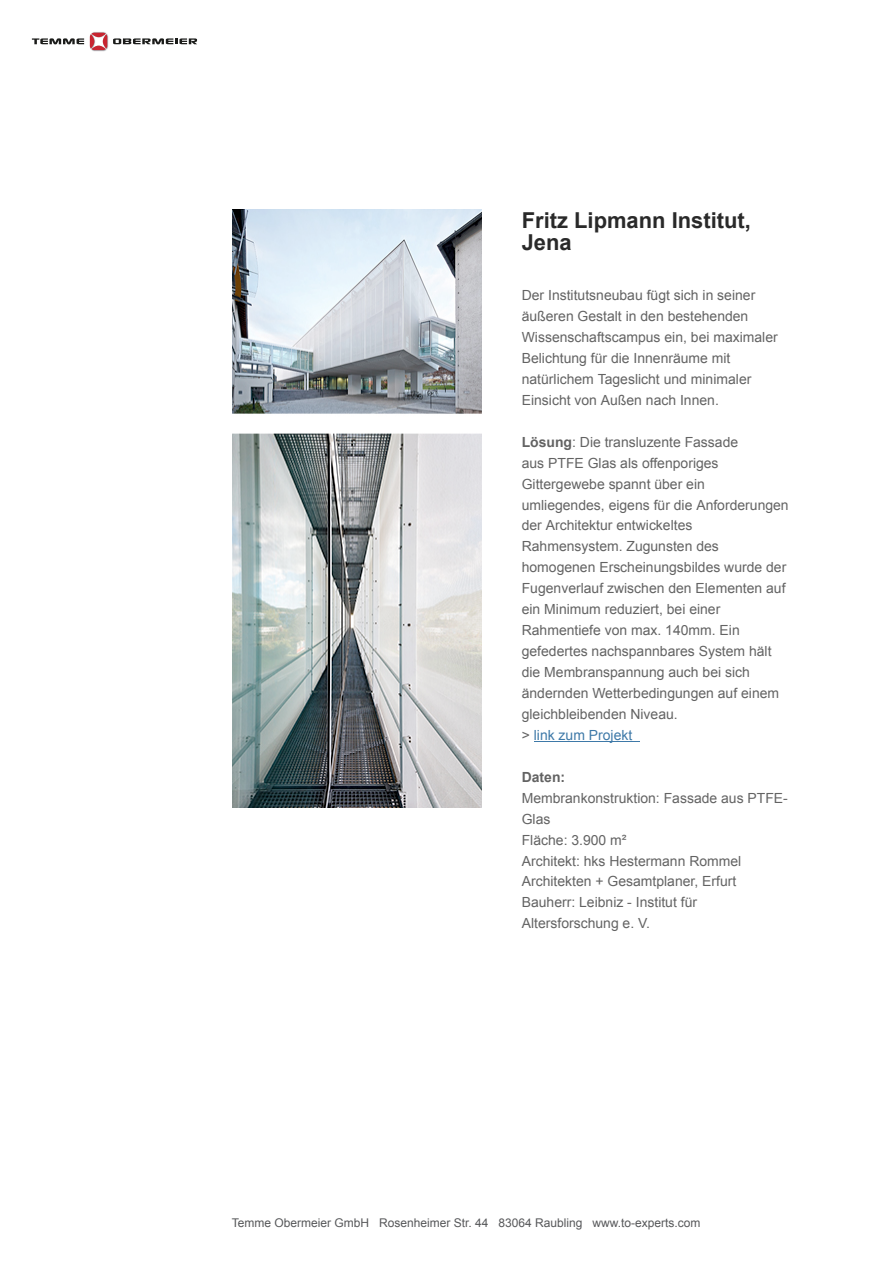
<style>
.page{position:relative;width:893px;height:1263px;background:#fff}
.page>*{position:absolute;margin:0;border:0;box-sizing:border-box;transform-origin:0 0}
.t1{font:700 21.9px/21.9px "Arial";color:#292929}
.t2{font:13.95px/21px "Arial";color:#636363}
.t3{font:700 13.95px "Arial";color:#636363}
.t4{font:12px "Arial";color:#57585a}
.s1{font-weight:700}
.s2{color:#3e79a8}
</style>
<div class="page">
<img style="left:89px;top:32px;width:20px;height:20px">
<svg style="left:90px;top:33px;width:17px;height:17px"></svg>
<svg style="left:32px;top:38px;width:52px;height:6px"></svg>
<svg style="left:113px;top:38px;width:84px;height:6px"></svg>
<img style="left:233px;top:209px;width:249px;height:599px">
<svg style="left:534px;top:741px;width:21px;height:1px"></svg>
<hr style="left:555px;top:741px;width:85px;height:1px;background:#3e79a8">
<h1 class="t1" style="left:522px;top:210px;width:231px">Fritz Lipmann Institut,<br>Jena</h1>
<p class="t2" style="left:522px;top:285px;width:257px">Der Institutsneubau fügt sich in seiner äußeren Gestalt in den bestehenden Wissenschaftscampus ein, bei maximaler Belichtung für die Innenräume mit natürlichem Tageslicht und minimaler Einsicht von Außen nach Innen.</p>
<p class="t2" style="left:522px;top:431px;width:268px"><span class="s1">Lösung</span>: Die transluzente Fassade<br>aus PTFE Glas als offenporiges Gittergewebe spannt über ein umliegendes, eigens für die Anforderungen der Architektur entwickeltes Rahmensystem. Zugunsten des homogenen Erscheinungsbildes wurde der Fugenverlauf zwischen den Elementen auf ein Minimum reduziert, bei einer Rahmentiefe von max. 140mm. Ein gefedertes nachspannbares System hält die Membranspannung auch bei sich ändernden Wetterbedingungen auf einem gleichbleibenden Niveau.<br>&gt; <span class="s2">link zum Projekt</span></p>
<p class="t3" style="left:522px;top:767px;width:45px">Daten:</p>
<p class="t2" style="left:522px;top:787px;width:268px">Membrankonstruktion: Fassade aus PTFE-<br>Glas<br>Fläche: 3.900 m²<br>Architekt: hks Hestermann Rommel<br>Architekten + Gesamtplaner, Erfurt<br>Bauherr: Leibniz - Institut für<br>Altersforschung e. V.</p>
<p class="t4" style="left:232px;top:1216px;width:470px">Temme Obermeier GmbH Rosenheimer Str. 44 83064 Raubling www.to-experts.com</p>
</div>
